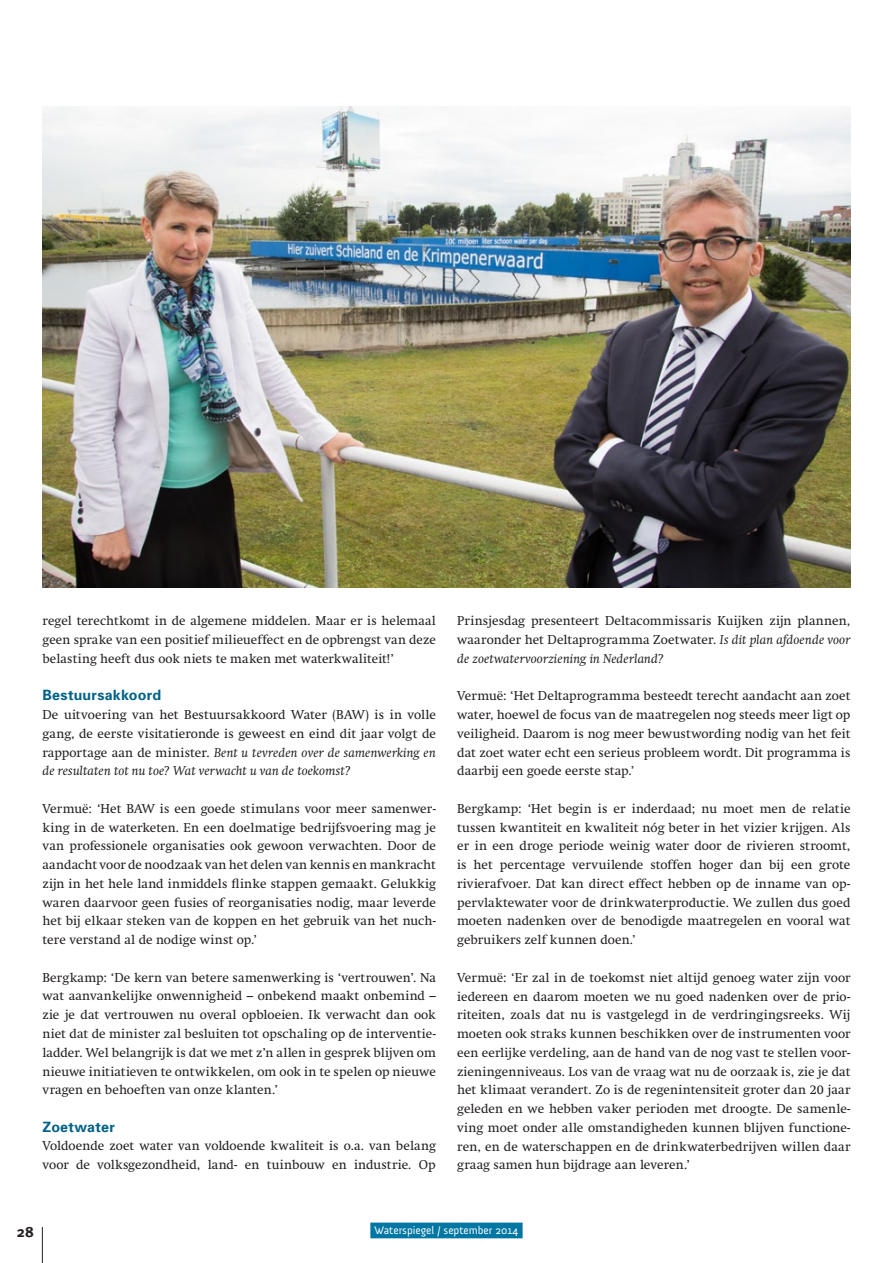
<style>
.page{position:relative;width:893px;height:1263px;background:#fff}
.page>*{position:absolute;margin:0;border:0;box-sizing:border-box;transform-origin:0 0}
.t1{font:700 15px "Meta Plus";color:#231f20}
.t2{font:700 14.25px "Univers";letter-spacing:.015em;color:#006288}
.t3{font:12.75px/18.8px "Swift";letter-spacing:.01em;color:#231f20;text-align:justify}
.t4{font:11.25px "Anivers";color:#fff}
.s1{font-style:italic}
</style>
<div class="page">
<hr style="left:42px;top:1227px;width:1px;height:36px;background:#231f20">
<div style="left:370px;top:1222px;width:153px;height:16px;background:#0076a3"></div>
<img style="left:43px;top:106px;width:807px;height:482px">
<p class="t3" style="left:43px;top:612px;width:395px">regel terechtkomt in de algemene middelen. Maar er is helemaal geen sprake van een positief milieueffect en de opbrengst van deze belasting heeft dus ook niets te maken met waterkwaliteit!’</p>
<p class="t2" style="left:43px;top:686px;width:120px">Bestuursakkoord</p>
<p class="t3" style="left:43px;top:705px;width:395px">De uitvoering van het Bestuursakkoord Water (BAW) is in volle gang, de eerste visitatieronde is geweest en eind dit jaar volgt de rapportage aan de minister. <span class="s1">Bent u tevreden over de samenwerking en de resultaten tot nu toe? Wat verwacht u van de toekomst?</span></p>
<p class="t3" style="left:43px;top:799px;width:395px">Vermuë: ‘Het BAW is een goede stimulans voor meer samenwer&shy;king in de waterketen. En een doelmatige bedrijfsvoering mag je van professionele organisaties ook gewoon verwachten. Door de aandacht voor de noodzaak van het delen van kennis en mankracht zijn in het hele land inmiddels flinke stappen gemaakt. Gelukkig waren daarvoor geen fusies of reorganisaties nodig, maar leverde het bij elkaar steken van de koppen en het gebruik van het nuch&shy;tere verstand al de nodige winst op.’</p>
<p class="t3" style="left:43px;top:968px;width:395px">Bergkamp: ‘De kern van betere samenwerking is ‘vertrouwen’. Na wat aanvankelijke onwennigheid – onbekend maakt onbemind – zie je dat vertrouwen nu overal opbloeien. Ik verwacht dan ook niet dat de minister zal besluiten tot opschaling op de interventie&shy;ladder. Wel belangrijk is dat we met z’n allen in gesprek blijven om nieuwe initiatieven te ontwikkelen, om ook in te spelen op nieuwe vragen en behoeften van onze klanten.’</p>
<p class="t2" style="left:43px;top:1117px;width:74px">Zoetwater</p>
<p class="t3" style="left:43px;top:1137px;width:395px">Voldoende zoet water van voldoende kwaliteit is o.a. van belang voor de volksgezondheid, land- en tuinbouw en industrie. Op</p>
<p class="t3" style="left:457px;top:612px;width:395px">Prinsjesdag presenteert Deltacommissaris Kuijken zijn plannen, waaronder het Deltaprogramma Zoetwater. <span class="s1">Is dit plan afdoende voor de zoetwatervoorziening in Nederland?</span></p>
<p class="t3" style="left:457px;top:687px;width:395px">Vermuë: ‘Het Deltaprogramma besteedt terecht aandacht aan zoet water, hoewel de focus van de maatregelen nog steeds meer ligt op veiligheid. Daarom is nog meer bewustwording nodig van het feit dat zoet water echt een serieus probleem wordt. Dit programma is daarbij een goede eerste stap.’</p>
<p class="t3" style="left:457px;top:799px;width:395px">Bergkamp: ‘Het begin is er inderdaad; nu moet men de relatie tussen kwantiteit en kwaliteit nóg beter in het vizier krijgen. Als er in een droge periode weinig water door de rivieren stroomt, is het percentage vervuilende stoffen hoger dan bij een grote rivierafvoer. Dat kan direct effect hebben op de inname van op&shy;pervlaktewater voor de drinkwaterproductie. We zullen dus goed moeten nadenken over de benodigde maatregelen en vooral wat gebruikers zelf kunnen doen.’</p>
<p class="t3" style="left:457px;top:968px;width:395px">Vermuë: ‘Er zal in de toekomst niet altijd genoeg water zijn voor iedereen en daarom moeten we nu goed nadenken over de prio&shy;riteiten, zoals dat nu is vastgelegd in de verdringingsreeks. Wij moeten ook straks kunnen beschikken over de instrumenten voor een eerlijke verdeling, aan de hand van de nog vast te stellen voor&shy;zieningenniveaus. Los van de vraag wat nu de oorzaak is, zie je dat het klimaat verandert. Zo is de regenintensiteit groter dan 20 jaar geleden en we hebben vaker perioden met droogte. De samenle&shy;ving moet onder alle omstandigheden kunnen blijven functione&shy;ren, en de waterschappen en de drinkwaterbedrijven willen daar graag samen hun bijdrage aan leveren.’</p>
<p class="t1" style="left:17px;top:1223px;width:19px">28</p>
<p class="t4" style="left:375px;top:1224px;width:145px">Waterspiegel / september 2014</p>
</div>
